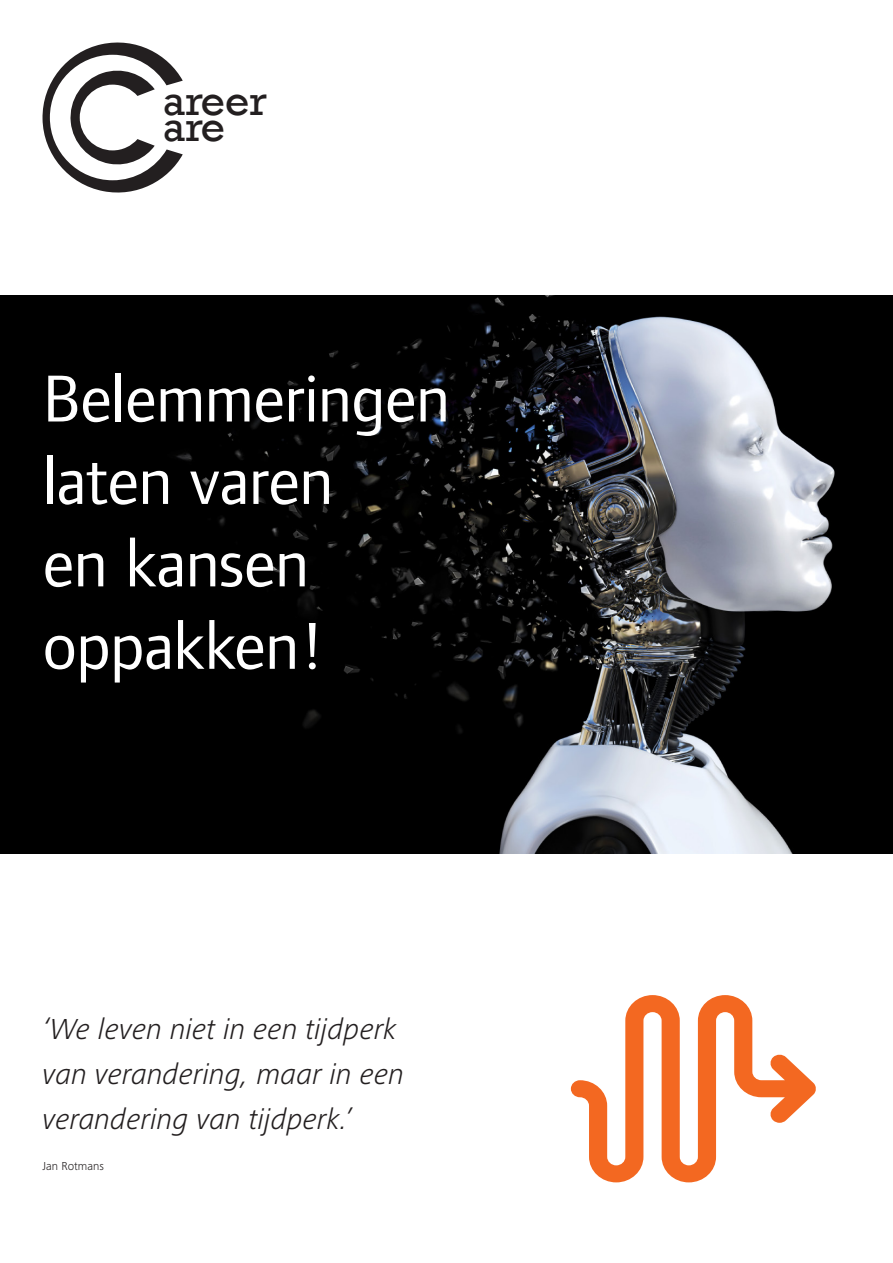
<style>
.page{position:relative;width:893px;height:1263px;background:#fff}
.page>*{position:absolute;margin:0;border:0;box-sizing:border-box;transform-origin:0 0}
.kop{font:68.7px/82.5px "Foundry Form Sans";letter-spacing:-.01em;color:#fff}
.t1{font:42.3px "Rockwell";color:#231f20}
.t2{font:italic 300 30px/45px "Frutiger Next Pro";color:#231f20}
.t3{font:300 12px "Frutiger Next Pro";color:#231f20}
</style>
<div class="page">
<img style="left:0;top:296px;width:893px;height:557px">
<svg style="left:42px;top:42px;width:141px;height:151px"></svg>
<svg style="left:571px;top:995px;width:245px;height:187px"></svg>
<h2 class="t1" style="left:163px;top:76px;width:106px">areer</h2>
<h2 class="t1" style="left:163px;top:102px;width:64px">are</h2>
<p class="kop" style="left:43px;top:357px;width:409px">Belemmeringen laten varen</p>
<p class="kop" style="left:43px;top:522px;width:280px">en kansen oppakken!</p>
<p class="t2" style="left:43px;top:1006px;width:363px">‘We leven niet in een tijdperk van verandering, maar in een verandering van tijdperk.’</p>
<p class="t3" style="left:43px;top:1159px;width:63px">Jan Rotmans</p>
</div>
